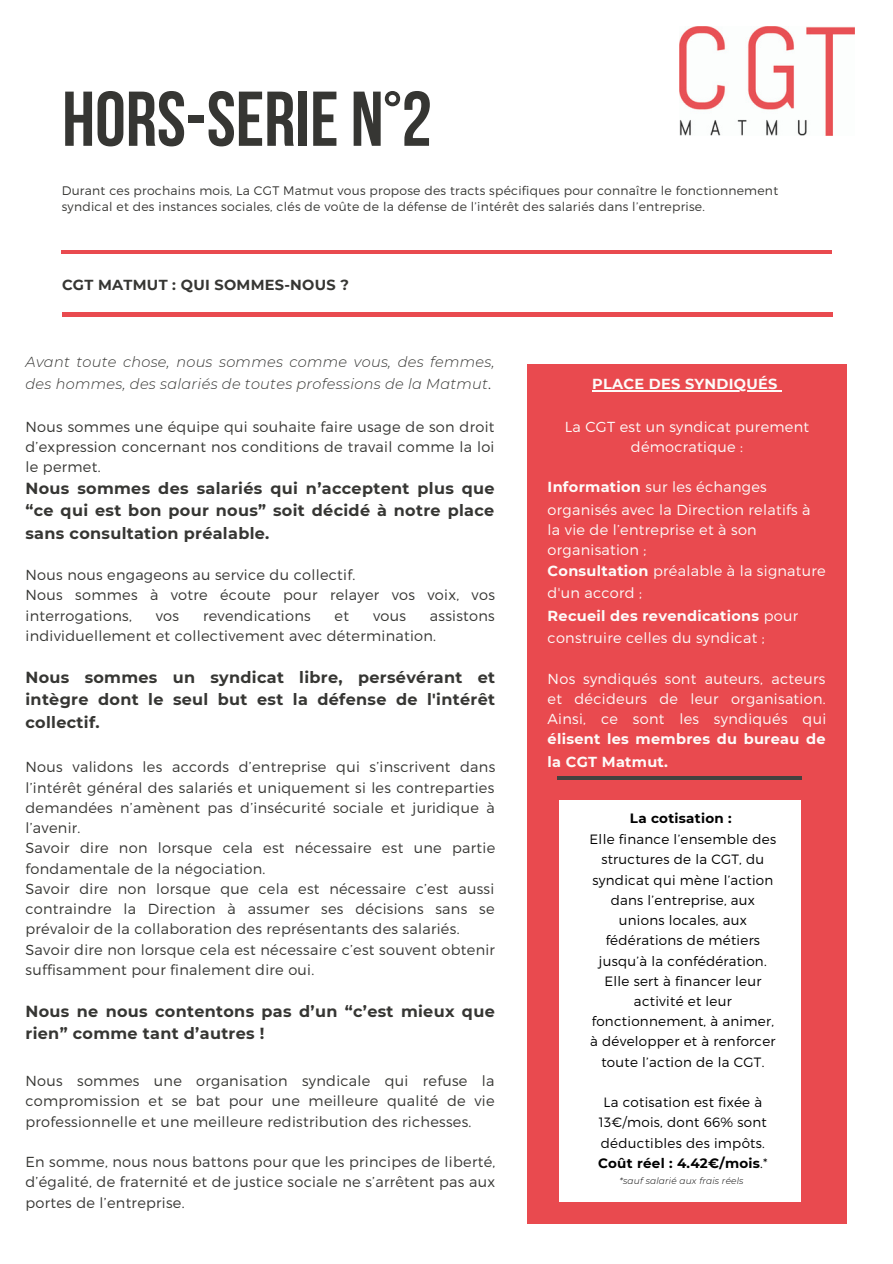
<style>
.page{position:relative;width:893px;height:1264px;background:#fff}
.page>*{position:absolute;margin:0;border:0;box-sizing:border-box;transform-origin:0 0}
.t1{font:700 77.4px "Bebas Neue";color:#363633}
.t2{font:700 16.05px/22.5px "Montserrat";letter-spacing:.02em;color:#363633;text-align:justify}
.t3{font:300 14.55px/20.2px "Montserrat";letter-spacing:.02em;color:#363633;text-align:justify}
.t4{font:300 14.55px/20.2px "Montserrat";letter-spacing:.02em;color:#fdfbf9}
.t5{font:italic 300 14.55px/22.5px "Montserrat";letter-spacing:.02em;color:#363633}
.t6{font:700 14.55px/22.5px "Montserrat";letter-spacing:.02em;color:#fdfbf9}
.t7{font:700 14.55px "Montserrat";letter-spacing:.02em;color:#363633}
.t8{font:300 13.5px/20.2px "Montserrat";letter-spacing:.02em;color:#000;text-align:center}
.t9{font:700 13.5px "Montserrat";letter-spacing:.02em;color:#000}
.t10{font:300 12.45px/16.5px "Montserrat";letter-spacing:.02em;color:#363633}
.t11{font:italic 300 9px "Montserrat";letter-spacing:.02em;color:#000}
.s1{font-style:normal}
.s2{font-weight:700}
</style>
<div class="page">
<hr style="left:62px;top:250px;width:770px;height:4px;background:#e94a4f">
<hr style="left:62px;top:313px;width:770px;height:3px;background:#e94a4f">
<div style="left:527px;top:364px;width:319px;height:859px;background:#e94a4f"></div>
<hr style="left:557px;top:776px;width:244px;height:3px;background:#45413f">
<div style="left:559px;top:800px;width:241px;height:401px;background:#fff"></div>
<img style="left:680px;top:26px;width:174px;height:110px">
<hr style="left:592px;top:390px;width:185px;height:1px;background:#fdfbf9">
<h1 class="t1" style="left:62px;top:88px;width:371px">HORS-SERIE N°2</h1>
<p class="t10" style="left:62px;top:182px;width:718px">Durant ces prochains mois, La CGT Matmut vous propose des tracts spécifiques pour connaître le fonctionnement syndical et des instances sociales, clés de voûte de la défense de l’intérêt des salariés dans l’entreprise.</p>
<p class="t7" style="left:62px;top:276px;width:288px">CGT MATMUT : QUI SOMMES-NOUS ?</p>
<p class="t5" style="left:25px;top:350px;width:470px">Avant toute chose, nous sommes comme vous, des femmes, des hommes, des salariés de toutes professions de la Matmut<span class="s1">.</span></p>
<p class="t3" style="left:25px;top:415px;width:470px">Nous sommes une équipe qui souhaite faire usage de son droit d’expression concernant nos conditions de travail comme la loi le permet.</p>
<p class="t2" style="left:25px;top:476px;width:470px">Nous sommes des salariés qui n’acceptent plus que “ce qui est bon pour nous” soit décidé à notre place sans consultation préalable.</p>
<p class="t3" style="left:25px;top:564px;width:471px;text-align:left">Nous nous engageons au service du collectif.<br>Nous sommes à votre écoute pour relayer vos voix, vos interrogations,</p>
<p class="t3" style="left:156px;top:604px;width:25px">vos</p>
<p class="t3" style="left:203px;top:604px;width:109px">revendications</p>
<p class="t3" style="left:334px;top:604px;width:16px">et</p>
<p class="t3" style="left:373px;top:604px;width:34px">vous</p>
<p class="t3" style="left:25px;top:604px;width:471px;text-indent:404px">assistons individuellement et collectivement avec détermination.</p>
<p class="t2" style="left:25px;top:665px;width:471px">Nous sommes un syndicat libre, persévérant et intègre dont le seul but est la défense de l'intérêt collectif.</p>
<p class="t3" style="left:25px;top:756px;width:471px;text-align:left">Nous validons les accords d’entreprise qui s’inscrivent dans l’intérêt général des salariés et uniquement si les contreparties demandées n’amènent pas d’insécurité sociale et juridique à l’avenir.<br>Savoir dire non lorsque cela est nécessaire est une partie fondamentale de la négociation.<br>Savoir dire non lorsque que cela est nécessaire c’est aussi contraindre la Direction à assumer ses décisions sans se prévaloir de la collaboration des représentants des salariés.<br>Savoir dire non lorsque cela est nécessaire c’est souvent obtenir suffisamment pour finalement dire oui.</p>
<p class="t2" style="left:25px;top:999px;width:470px">Nous ne nous contentons pas d’un “c’est mieux que rien” comme tant d’autres !</p>
<p class="t3" style="left:25px;top:1070px;width:470px">Nous sommes une organisation syndicale qui refuse la compromission et se bat pour une meilleure qualité de vie professionnelle et une meilleure redistribution des richesses.</p>
<p class="t3" style="left:25px;top:1151px;width:471px">En somme, nous nous battons pour que les principes de liberté, d’égalité, de fraternité et de justice sociale ne s’arrêtent pas aux portes de l’entreprise.</p>
<p class="t6" style="left:592px;top:372px;width:187px">PLACE DES SYNDIQUÉS</p>
<p class="t4" style="left:564px;top:415px;width:246px;text-align:center">La CGT est un syndicat purement démocratique :</p>
<p class="t4" style="left:547px;top:475px;width:264px;line-height:22.5px"><span class="s2">Information</span> sur les échanges organisés avec la Direction relatifs à</p>
<p class="t4" style="left:547px;top:519px;width:280px">la vie de l’entreprise et à son organisation ;<br><span class="s2">Consultation</span> préalable à la signature</p>
<p class="t4" style="left:547px;top:581px;width:252px;line-height:22.5px">d'un accord ;<br><span class="s2">Recueil des revendications</span> pour construire celles du syndicat ;</p>
<p class="t4" style="left:547px;top:667px;width:280px;text-align:justify">Nos syndiqués sont auteurs, acteurs et décideurs de leur organisation.<br>Ainsi, ce sont les syndiqués qui</p>
<p class="t6" style="left:547px;top:728px;width:279px">élisent les membres du bureau de la CGT Matmut.</p>
<p class="t9" style="left:630px;top:810px;width:103px">La cotisation :</p>
<p class="t8" style="left:589px;top:828px;width:188px">Elle finance l’ensemble des structures de la CGT, du syndicat qui mène l’action dans l’entreprise, aux unions locales, aux fédérations de métiers jusqu’à la confédération.<br>Elle sert à financer leur activité et leur fonctionnement, à animer, à développer et à renforcer toute l’action de la CGT.</p>
<p class="t8" style="left:598px;top:1091px;width:171px">La cotisation est fixée à<br>13€/mois, dont 66% sont déductibles des impôts.<br><span class="s2">Coût réel : 4.42€/mois</span>.*</p>
<p class="t11" style="left:619px;top:1174px;width:125px">*sauf salarié aux frais réels</p>
</div>
